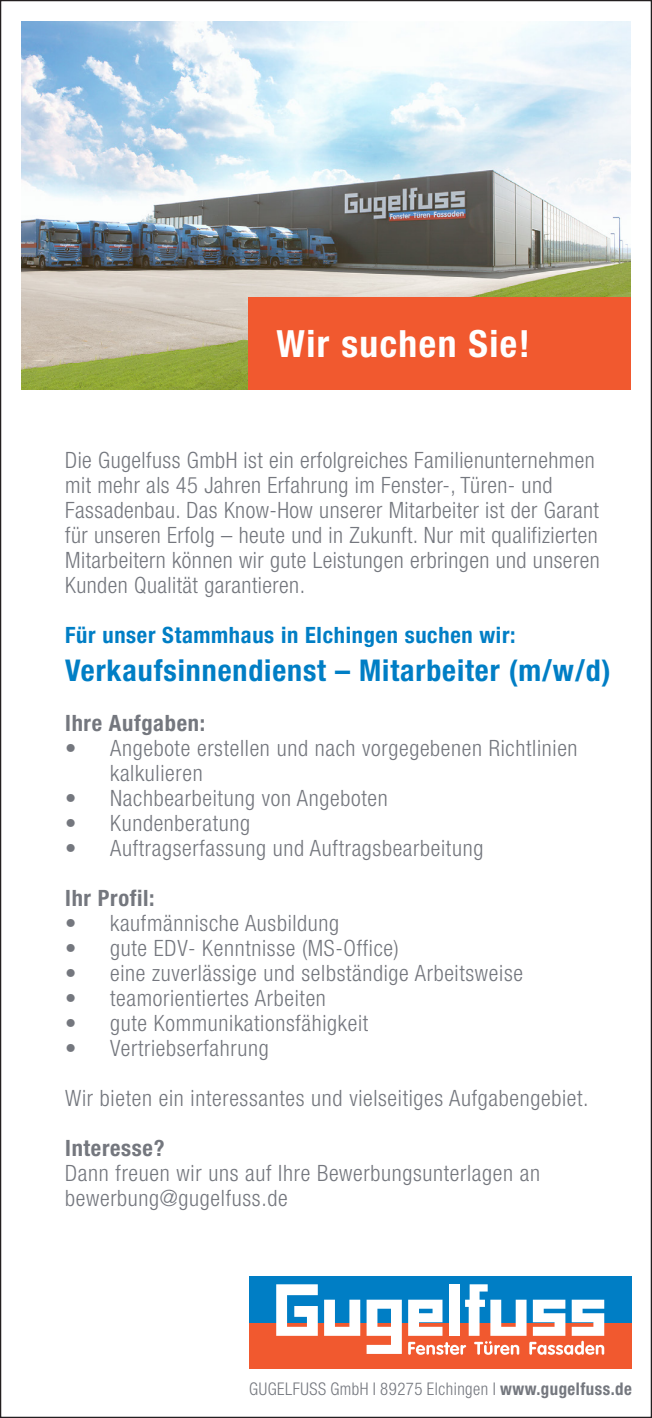
<style>
.page{position:relative;width:652px;height:1418px;background:#fff}
.page>*{position:absolute;margin:0;border:0;box-sizing:border-box;transform-origin:0 0}
.t1{font:700 condensed 37.5px "Helvetica Neue LT Std";letter-spacing:.04em;color:#fff}
.t2{font:700 condensed 30px "Helvetica Neue LT Std";letter-spacing:.03em;color:#007ec5}
.t3{font:300 condensed 22.5px/25px "Helvetica Neue LT Std";letter-spacing:.03em;color:#74777e}
.t4{font:700 condensed 22.5px "Helvetica Neue LT Std";letter-spacing:.03em;color:#007ec5}
.t5{font:700 condensed 22.5px "Helvetica Neue LT Std";letter-spacing:.03em;color:#74777e}
.t6{font:300 condensed 17.5px "Helvetica Neue LT Std";letter-spacing:.03em;color:#74777e;scale:.96 1}
.s1{font-weight:700}
</style>
<div class="page">
<img style="left:21px;top:21px;width:609px;height:369px">
<div style="left:249px;top:1322px;width:383px;height:46px;background:#f1592f"></div>
<div style="left:249px;top:1276px;width:383px;height:46px;background:#007ec5"></div>
<svg style="left:276px;top:1284px;width:42px;height:51px"></svg>
<svg style="left:324px;top:1299px;width:36px;height:36px"></svg>
<svg style="left:408px;top:1284px;width:196px;height:70px"></svg>
<svg style="left:367px;top:1299px;width:35px;height:54px"></svg>
<div style="left:248px;top:298px;width:383px;height:92px;background:#f1592f"></div>
<p class="t1" style="left:276px;top:321px;width:255px">Wir suchen Sie!</p>
<p class="t3" style="left:65px;top:447px;width:536px">Die Gugelfuss GmbH ist ein erfolgreiches Familienunternehmen mit mehr als 45 Jahren Erfahrung im Fenster-, Türen- und Fassadenbau. Das Know-How unserer Mitarbeiter ist der Garant für unseren Erfolg – heute und in Zukunft. Nur mit qualifizierten Mitarbeitern können wir gute Leistungen erbringen und unseren Kunden Qualität garantieren.</p>
<p class="t4" style="left:65px;top:621px;width:452px">Für unser Stammhaus in Elchingen suchen wir:</p>
<p class="t2" style="left:65px;top:652px;width:547px">Verkaufsinnendienst – Mitarbeiter (m/w/d)</p>
<p class="t5" style="left:65px;top:709px;width:141px">Ihre Aufgaben:</p>
<p class="t3" style="left:110px;top:735px;width:469px;text-indent:-45px">• Angebote erstellen und nach vorgegebenen Richtlinien kalkulieren</p>
<p class="t3" style="left:65px;top:785px;width:324px">• Nachbearbeitung von Angeboten</p>
<p class="t3" style="left:65px;top:810px;width:186px">• Kundenberatung</p>
<p class="t3" style="left:65px;top:835px;width:420px">• Auftragserfassung und Auftragsbearbeitung</p>
<p class="t5" style="left:65px;top:884px;width:91px">Ihr Profil:</p>
<p class="t3" style="left:65px;top:910px;width:276px">• kaufmännische Ausbildung</p>
<p class="t3" style="left:65px;top:935px;width:335px">• gute EDV- Kenntnisse (MS-Office)</p>
<p class="t3" style="left:65px;top:960px;width:459px">• eine zuverlässige und selbständige Arbeitsweise</p>
<p class="t3" style="left:65px;top:985px;width:262px">• teamorientiertes Arbeiten</p>
<p class="t3" style="left:65px;top:1010px;width:305px">• gute Kommunikationsfähigkeit</p>
<p class="t3" style="left:65px;top:1035px;width:205px">• Vertriebserfahrung</p>
<p class="t3" style="left:65px;top:1085px;width:525px">Wir bieten ein interessantes und vielseitiges Aufgabengebiet.</p>
<p class="t5" style="left:65px;top:1134px;width:101px">Interesse?</p>
<p class="t3" style="left:65px;top:1160px;width:476px">Dann freuen wir uns auf Ihre Bewerbungsunterlagen an</p>
<p class="t3" style="left:65px;top:1185px;width:224px">bewerbung@gugelfuss.de</p>
<p class="t6" style="left:249px;top:1378px;width:400px">GUGELFUSS GmbH I 89275 Elchingen I <span class="s1">www.gugelfuss.de</span></p>
</div>
